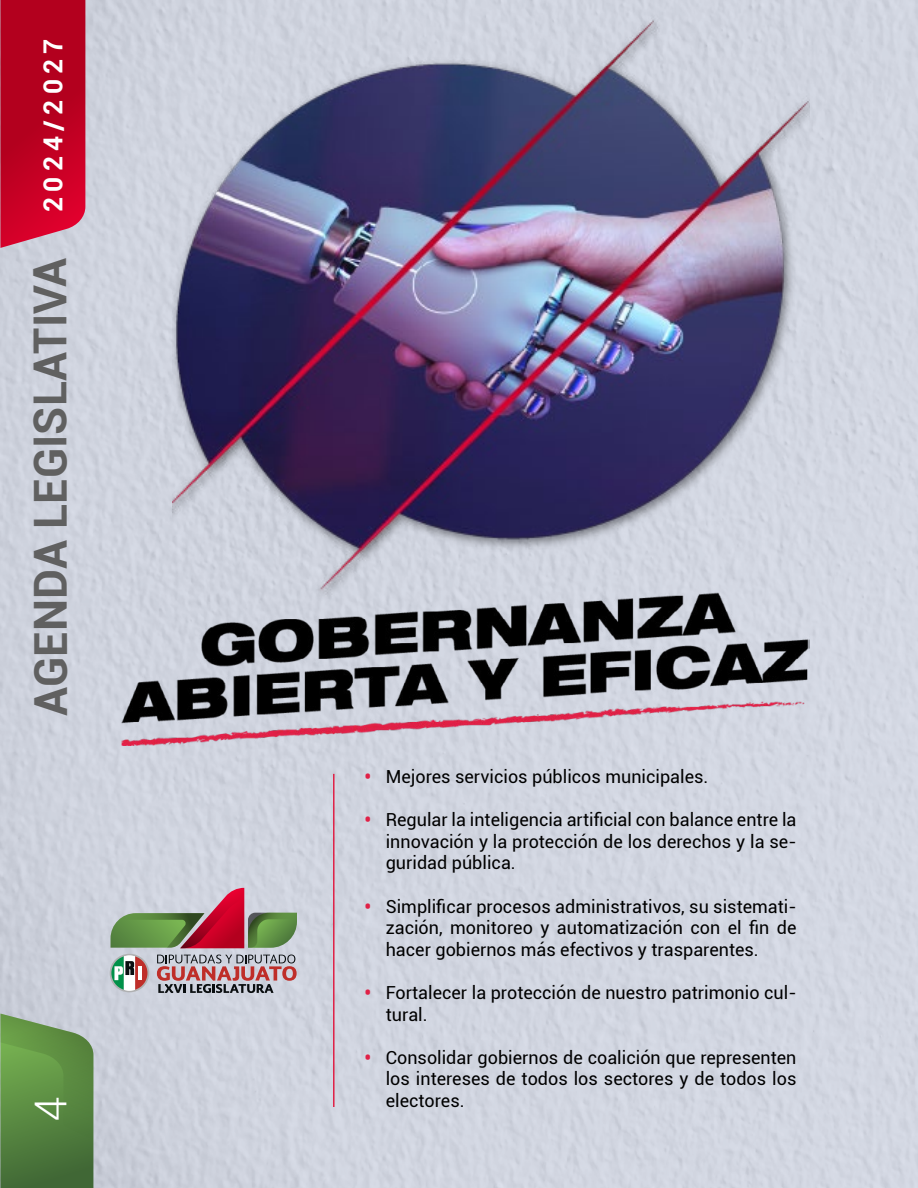
<style>
.page{position:relative;width:918px;height:1188px;background:#d1d5e0}
.page>*{position:absolute;margin:0;border:0;box-sizing:border-box;transform-origin:0 0}
.t1{font:700 45.6px "Roboto";color:#606060}
.t2{font:300 45px "Helvetica Neue";color:#fff}
.t3{font:18px/21.6px "Roboto";color:#000;text-align:justify}
.s1{font-size:26.25px;color:#fff}
.s2{font-weight:900;color:#e02046}
</style>
<div class="page">
<img style="left:172px;top:13px;width:638px;height:567px">
<img style="left:122px;top:580px;width:688px;height:166px">
<svg style="left:110px;top:954px;width:39px;height:38px"></svg>
<svg style="left:111px;top:956px;width:36px;height:35px"></svg>
<svg style="left:157px;top:955px;width:140px;height:38px"></svg>
<svg style="left:111px;top:888px;width:186px;height:60px"></svg>
<hr style="left:333px;top:774px;width:2px;height:333px;background:#e02046">
<svg style="left:0;top:0;width:85px;height:248px;background:#be0f2e"></svg>
<svg style="left:0;top:1014px;width:93px;height:174px;background:#5f8b4b"></svg>
<h1 class="t1" style="left:18px;top:716px;width:678px;rotate:-90deg">AGENDA LEGISLATIVA <span class="s1">2 0 2 4 / 2 0 2 7</span></h1>
<h2 class="t2" style="left:14px;top:1121px;width:27px;rotate:-90deg">4</h2>
<p class="t3" style="left:364px;top:765px;width:345px"><span class="s2">•</span> Mejores servicios públicos municipales.</p>
<p class="t3" style="left:386px;top:808px;width:412px;text-indent:-21px"><span class="s2">•</span> Regular la inteligencia artificial con balance entre la innovación y la protección de los derechos y la se&shy;guridad pública.</p>
<p class="t3" style="left:386px;top:895px;width:412px;text-indent:-21px"><span class="s2">•</span> Simplificar procesos administrativos, su sistemati&shy;zación, monitoreo y automatización con el fin de hacer gobiernos más efectivos y trasparentes.</p>
<p class="t3" style="left:386px;top:981px;width:412px;text-indent:-21px"><span class="s2">•</span> Fortalecer la protección de nuestro patrimonio cul&shy;tural.</p>
<p class="t3" style="left:386px;top:1046px;width:412px;text-indent:-21px"><span class="s2">•</span> Consolidar gobiernos de coalición que representen los intereses de todos los sectores y de todos los electores.</p>
</div>
